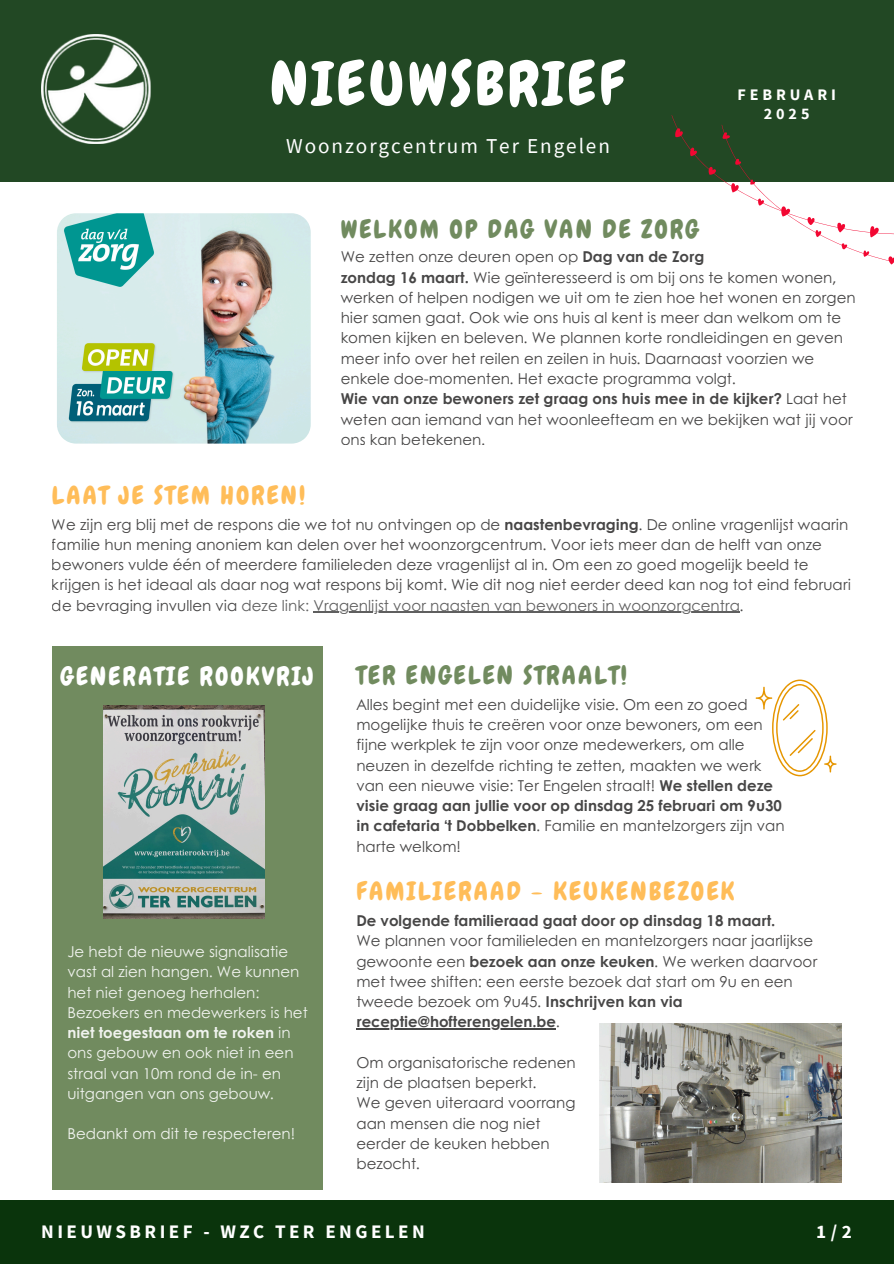
<style>
.page{position:relative;width:894px;height:1264px;background:#fff}
.page>*{position:absolute;margin:0;border:0;box-sizing:border-box;transform-origin:0 0}
.t1{font:60.45px "Chewy";letter-spacing:.06em;color:#fff}
.t2{font:25.5px "Chewy";letter-spacing:.09em;color:#ffbd59}
.t3{font:25.5px "Chewy";letter-spacing:.09em;color:#718b5f}
.t4{font:25.35px "Chewy";letter-spacing:.09em;color:#718b5f}
.t5{font:25.35px "Chewy";letter-spacing:.09em;color:#fff}
.t6{font:25.2px "Chewy";letter-spacing:.09em;color:#ffbd59}
.t7{font:21.15px "Source Sans Pro";letter-spacing:.09em;color:#fff}
.t8{font:700 19.05px "Source Sans Pro";letter-spacing:.18em;color:#fff}
.t9{font:700 16.05px/19.2px "Source Sans Pro";letter-spacing:.24em;color:#fff;text-align:center}
.t10{font:15px/20.2px "Century Gothic";color:#323131}
.t11{font:15px/20.2px "Century Gothic";color:#fff}
.t12{font:700 15px "Century Gothic";color:#323131}
.s1{font-weight:700}
.s2{color:#4d4d4d}
</style>
<div class="page">
<div style="left:0;top:0;width:893px;height:182px;background:#224824"></div>
<div style="left:0;top:1200px;width:893px;height:63px;background:#0a340c"></div>
<img style="left:41px;top:35px;width:112px;height:109px">
<div style="left:52px;top:646px;width:270px;height:543px;background:#718b5f"></div>
<img style="left:57px;top:213px;width:253px;height:230px">
<img style="left:103px;top:705px;width:161px;height:213px">
<hr style="left:356px;top:1028px;width:200px;height:1px;background:#323131">
<img style="left:599px;top:1023px;width:242px;height:159px">
<svg style="left:755px;top:679px;width:81px;height:97px"></svg>
<svg style="left:649px;top:104px;width:244px;height:161px"></svg>
<hr style="left:313px;top:612px;width:426px;height:1px;background:#4d4d4d">
<h5 class="t1" style="left:270px;top:46px;width:355px">NIEUWSBRIEF</h5>
<h4 class="t7" style="left:286px;top:132px;width:325px">Woonzorgcentrum Ter Engelen</h4>
<p class="t9" style="left:737px;top:84px;width:100px">FEBRUARI<br>2025</p>
<p class="t6" style="left:52px;top:479px;width:255px">LAAT JE STEM HOREN!</p>
<p class="t3" style="left:340px;top:213px;width:359px">WELKOM OP DAG VAN DE ZORG</p>
<p class="t10" style="left:340px;top:246px;width:516px">We zetten onze deuren open op <span class="s1">Dag van de Zorg<br>zondag 16 maart.</span> Wie geïnteresseerd is om bij ons te komen wonen, werken of helpen nodigen we uit om te zien hoe het wonen en zorgen hier samen gaat. Ook wie ons huis al kent is meer dan welkom om te komen kijken en beleven. We plannen korte rondleidingen en geven meer info over het reilen en zeilen in huis. Daarnaast voorzien we enkele doe-momenten. Het exacte programma volgt.<br><span class="s1">Wie van onze bewoners zet graag ons huis mee in de kijker?</span> Laat het weten aan iemand van het woonleefteam en we bekijken wat jij voor ons kan betekenen.</p>
<p class="t10" style="left:52px;top:513px;width:800px">We zijn erg blij met de respons die we tot nu ontvingen op de <span class="s1">naastenbevraging</span>. De online vragenlijst waarin familie hun mening anoniem kan delen over het woonzorgcentrum. Voor iets meer dan de helft van onze bewoners vulde één of meerdere familieleden deze vragenlijst al in. Om een zo goed mogelijk beeld te krijgen is het ideaal als daar nog wat respons bij komt. Wie dit nog niet eerder deed kan nog tot eind februari de bevraging invullen via <span class="s2">deze link: Vragenlijst voor naasten van bewoners in woonzorgcentra</span>.</p>
<p class="t5" style="left:61px;top:660px;width:254px">GENERATIE ROOKVRIJ</p>
<p class="t11" style="left:67px;top:940px;width:242px">Je hebt de nieuwe signalisatie vast al zien hangen. We kunnen het niet genoeg herhalen:<br>Bezoekers en medewerkers is het <span class="s1">niet toegestaan om te roken</span> in ons gebouw en ook niet in een straal van 10m rond de in- en uitgangen van ons gebouw.</p>
<p class="t11" style="left:67px;top:1123px;width:229px">Bedankt om dit te respecteren!</p>
<p class="t4" style="left:356px;top:659px;width:272px">TER ENGELEN STRAALT!</p>
<p class="t10" style="left:356px;top:693px;width:430px">Alles begint met een duidelijke visie. Om een zo goed mogelijke thuis te creëren voor onze bewoners, om een fijne werkplek te zijn voor onze medewerkers, om alle neuzen in dezelfde richting te zetten, maakten we werk van een nieuwe visie: Ter Engelen straalt! <span class="s1">We stellen deze visie graag aan jullie voor op dinsdag 25 februari om 9u30 in cafetaria ‘t Dobbelken</span>. Familie en mantelzorgers zijn van harte welkom!</p>
<p class="t2" style="left:356px;top:874px;width:379px">FAMILIERAAD - KEUKENBEZOEK</p>
<p class="t12" style="left:356px;top:909px;width:420px">De volgende familieraad gaat door op dinsdag 18 maart.</p>
<p class="t10" style="left:356px;top:930px;width:462px">We plannen voor familieleden en mantelzorgers naar jaarlijkse gewoonte een <span class="s1">bezoek aan onze keuken</span>. We werken daarvoor met twee shiften: een eerste bezoek dat start om 9u en een tweede bezoek om 9u45. <span class="s1">Inschrijven kan via receptie@hofterengelen.be</span>.</p>
<p class="t10" style="left:356px;top:1051px;width:221px">Om organisatorische redenen zijn de plaatsen beperkt.<br>We geven uiteraard voorrang aan mensen die nog niet eerder de keuken hebben bezocht.</p>
<p class="t8" style="left:41px;top:1219px;width:385px">NIEUWSBRIEF - WZC TER ENGELEN</p>
<h2 class="t8" style="left:815px;top:1219px;width:37px">1/2</h2>
</div>
